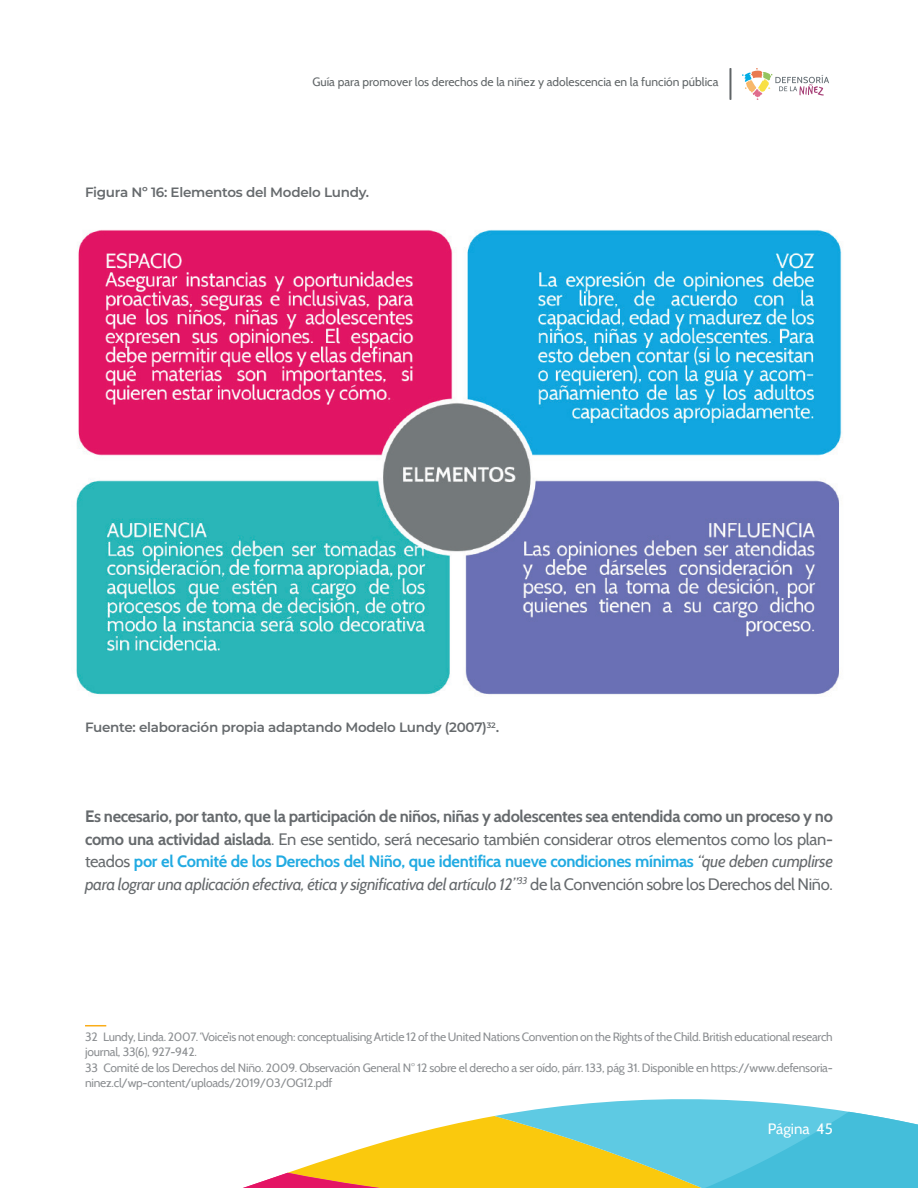
<style>
.page{position:relative;width:918px;height:1188px;background:#fff}
.page>*{position:absolute;margin:0;border:0;box-sizing:border-box;transform-origin:0 0}
.t1{font:700 16.5px/22.5px "Cabin";letter-spacing:-.02em;color:#666a6d;text-align:justify}
.t2{font:15px "Cabin";color:#fff}
.t3{font:600 13.5px "Montserrat";letter-spacing:-.02em;color:#666a6d}
.t4{font:12px/15px "Cabin";letter-spacing:-.02em;color:#8b8e91}
.t5{font:12px "Cabin";color:#5f6466}
.s1{font-weight:400;font-size:15px}
.s2{font-weight:400}
.s3{color:#22abe2}
.s4{font-weight:400;font-style:italic}
</style>
<div class="page">
<svg style="left:243px;top:1099px;width:675px;height:89px"></svg>
<svg style="left:742px;top:68px;width:87px;height:32px"></svg>
<div style="left:730px;top:68px;width:1px;height:32px;border:2px solid #5f6466"></div>
<svg style="left:85px;top:1025px;width:21px;height:1px"></svg>
<img style="left:76px;top:230px;width:766px;height:465px">
<p class="t5" style="left:313px;top:75px;width:407px">Guía para promover los derechos de la niñez y adolescencia en la función pública</p>
<p class="t3" style="left:85px;top:182px;width:286px">Figura Nº 16: Elementos del Modelo Lundy.</p>
<p class="t3" style="left:85px;top:718px;width:416px">Fuente: elaboración propia adaptando Modelo Lundy (2007)<sup>32</sup><span class="s1">.</span></p>
<p class="t1" style="left:85px;top:805px;width:750px">Es necesario, por tanto, que la participación de niños, niñas y adolescentes sea entendida como un proceso y no como una actividad aislada<span class="s2">. En ese sentido, será necesario también considerar otros elementos como los plan&shy;teados</span> <span class="s3">por el Comité de los Derechos del Niño, que identifica nueve condiciones mínimas</span> <span class="s4">“que deben cumplirse para lograr una aplicación efectiva, ética y significativa del artículo 12”</span><sup>33</sup> <span class="s2">de la Convención sobre los Derechos del Niño.</span></p>
<p class="t4" style="left:85px;top:1029px;width:749px">32 Lundy, Linda. 2007. ‘Voice’is not enough: conceptualising Article 12 of the United Nations Convention on the Rights of the Child. British educational research journal, 33(6), 927-942.</p>
<p class="t4" style="left:85px;top:1060px;width:749px">33 Comité de los Derechos del Niño. 2009. Observación General N° 12 sobre el derecho a ser oído, párr. 133, pág 31. Disponible en https://www.defensoria&shy;ninez.cl/wp-content/uploads/2019/03/OG12.pdf</p>
<p class="t2" style="left:768px;top:1120px;width:67px">Página 45</p>
</div>
